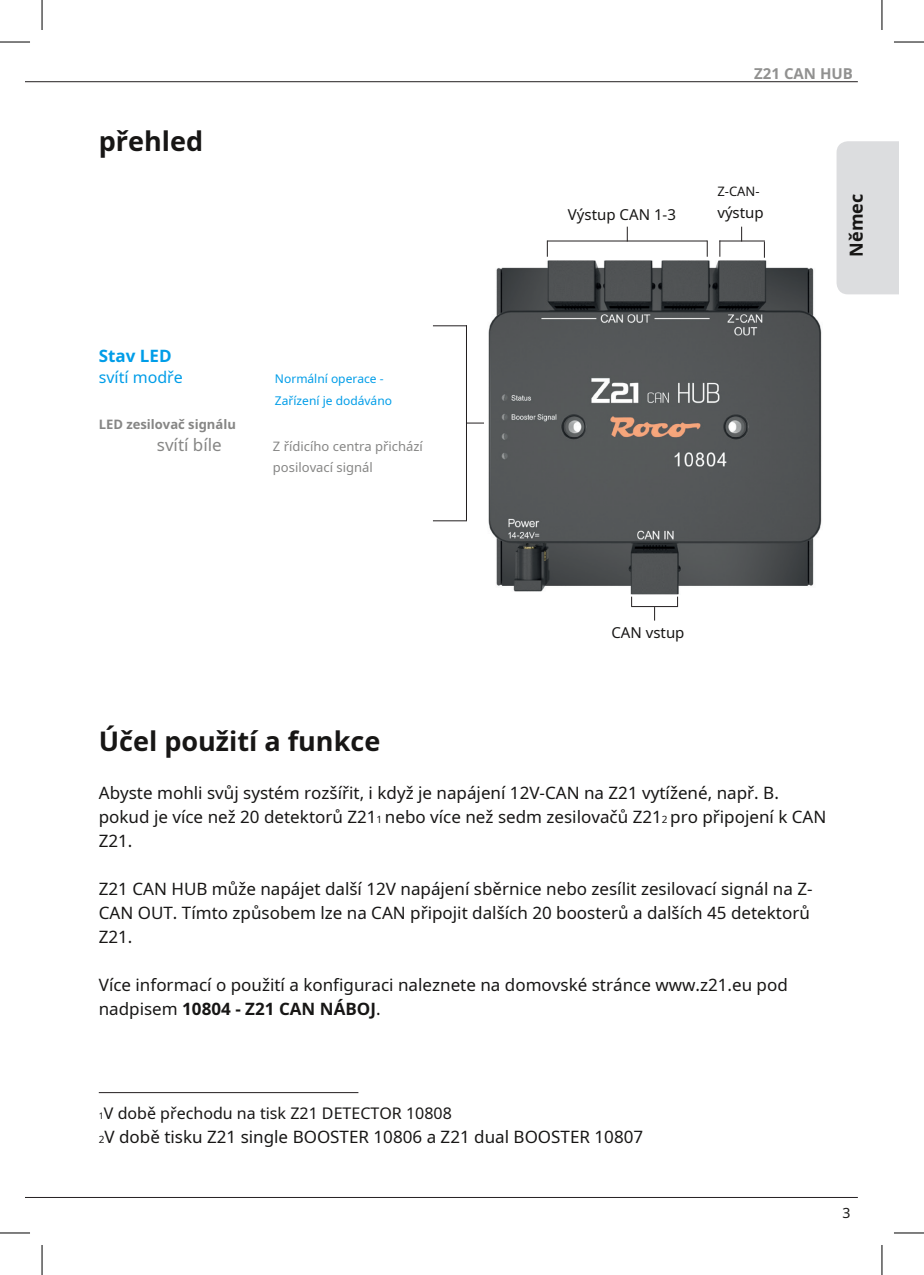
<style>
.page{position:relative;width:924px;height:1275px;background:#fff}
.page>*{position:absolute;margin:0;border:0;box-sizing:border-box;transform-origin:0 0}
.t1{font:700 27px "Noto Sans";color:#171615}
.t2{font:700 18px "Noto Sans";color:#171615}
.t3{font:17px/24px "Noto Sans";color:#171615}
.t4{font:17px "Noto Sans";color:#868685}
.t5{font:700 17px "Noto Sans";color:#009de8}
.t6{font:16px "Noto Sans";color:#171615}
.t7{font:16px "Noto Sans";color:#009de8}
.t8{font:15px "Noto Sans";color:#171615}
.t9{font:700 15px "Noto Sans";color:#919190}
.t10{font:14px "Noto Sans";color:#171615}
.t11{font:13px/21.6px "Noto Sans";color:#868685}
.t12{font:700 13px "Noto Sans";color:#868685}
.t13{font:13px "Noto Sans";color:#171615}
.t14{font:12px/21.6px "Noto Sans";color:#009de8}
.s1{font-size:10px}
.s2{font-weight:700}
.s3{font-size:9px}
</style>
<div class="page">
<hr style="left:25px;top:81px;width:832px;height:1px;background:#231f20">
<hr style="left:25px;top:1197px;width:832px;height:1px;background:#231f20">
<div style="left:836px;top:141px;width:62px;height:153px;background:#dcdddf"></div>
<hr style="left:466px;top:325px;width:1px;height:196px;background:#231f20">
<img style="left:482px;top:237px;width:340px;height:358px">
<hr style="left:630px;top:606px;width:47px;height:1px;background:#231f20">
<hr style="left:547px;top:240px;width:160px;height:1px;background:#231f20">
<hr style="left:719px;top:240px;width:45px;height:1px;background:#231f20">
<hr style="left:432px;top:520px;width:35px;height:1px;background:#231f20">
<hr style="left:432px;top:325px;width:35px;height:1px;background:#231f20">
<svg style="left:546px;top:240px;width:1px;height:17px"></svg>
<svg style="left:706px;top:240px;width:1px;height:17px"></svg>
<svg style="left:763px;top:241px;width:1px;height:17px"></svg>
<svg style="left:719px;top:240px;width:1px;height:17px"></svg>
<svg style="left:626px;top:227px;width:1px;height:14px"></svg>
<svg style="left:467px;top:422px;width:17px;height:1px"></svg>
<hr style="left:99px;top:1092px;width:259px;height:1px;background:#231f20">
<hr style="left:0;top:42px;width:30px;height:1px;background:#000">
<hr style="left:893px;top:42px;width:30px;height:1px;background:#000">
<hr style="left:0;top:1232px;width:30px;height:1px;background:#000">
<hr style="left:893px;top:1232px;width:30px;height:1px;background:#000">
<hr style="left:42px;top:0;width:1px;height:30px;background:#000">
<hr style="left:42px;top:1245px;width:1px;height:30px;background:#000">
<hr style="left:881px;top:0;width:1px;height:30px;background:#000">
<hr style="left:881px;top:1245px;width:1px;height:30px;background:#000">
<h1 class="t1" style="left:99px;top:122px;width:106px">přehled</h1>
<p class="t5" style="left:99px;top:344px;width:74px">Stav LED</p>
<p class="t7" style="left:99px;top:366px;width:86px">svítí modře</p>
<p class="t14" style="left:275px;top:368px;width:118px">Normální operace -<br>Zařízení je dodáváno</p>
<p class="t12" style="left:99px;top:415px;width:138px">LED zesilovač signálu</p>
<p class="t4" style="left:157px;top:432px;width:66px">svítí bíle</p>
<p class="t11" style="left:273px;top:435px;width:151px">Z řídicího centra přichází posilovací signál</p>
<p class="t9" style="left:754px;top:63px;width:100px">Z21 CAN HUB</p>
<p class="t13" style="left:717px;top:182px;width:44px">Z-CAN-</p>
<p class="t8" style="left:567px;top:204px;width:109px">Výstup CAN 1-3</p>
<p class="t8" style="left:717px;top:201px;width:48px">výstup</p>
<p class="t2" style="left:843px;top:257px;width:64px;rotate:-90deg">Němec</p>
<p class="t8" style="left:611px;top:621px;width:75px">CAN vstup</p>
<h1 class="t1" style="left:99px;top:722px;width:283px">Účel použití a funkce</h1>
<p class="t3" style="left:99px;top:780px;width:728px">Abyste mohli svůj systém rozšířit, i když je napájení 12V-CAN na Z21 vytížené, např. B. pokud je více než 20 detektorů Z21<span class="s1">1</span> nebo více než sedm zesilovačů Z21<span class="s1">2</span> pro připojení k CAN<br>Z21.</p>
<p class="t3" style="left:99px;top:876px;width:715px">Z21 CAN HUB může napájet další 12V napájení sběrnice nebo zesílit zesilovací signál na Z-<br>CAN OUT. Tímto způsobem lze na CAN připojit dalších 20 boosterů a dalších 45 detektorů<br>Z21.</p>
<p class="t3" style="left:99px;top:972px;width:690px">Více informací o použití a konfiguraci naleznete na domovské stránce www.z21.eu pod nadpisem <span class="s2">10804 - Z21 CAN NÁBOJ</span>.</p>
<p class="t6" style="left:99px;top:1101px;width:354px"><span class="s3">1</span>V době přechodu na tisk Z21 DETECTOR 10808</p>
<p class="t3" style="left:99px;top:1124px;width:545px"><span class="s1">2</span>V době tisku Z21 single BOOSTER 10806 a Z21 dual BOOSTER 10807</p>
<p class="t10" style="left:842px;top:1203px;width:10px">3</p>
</div>
